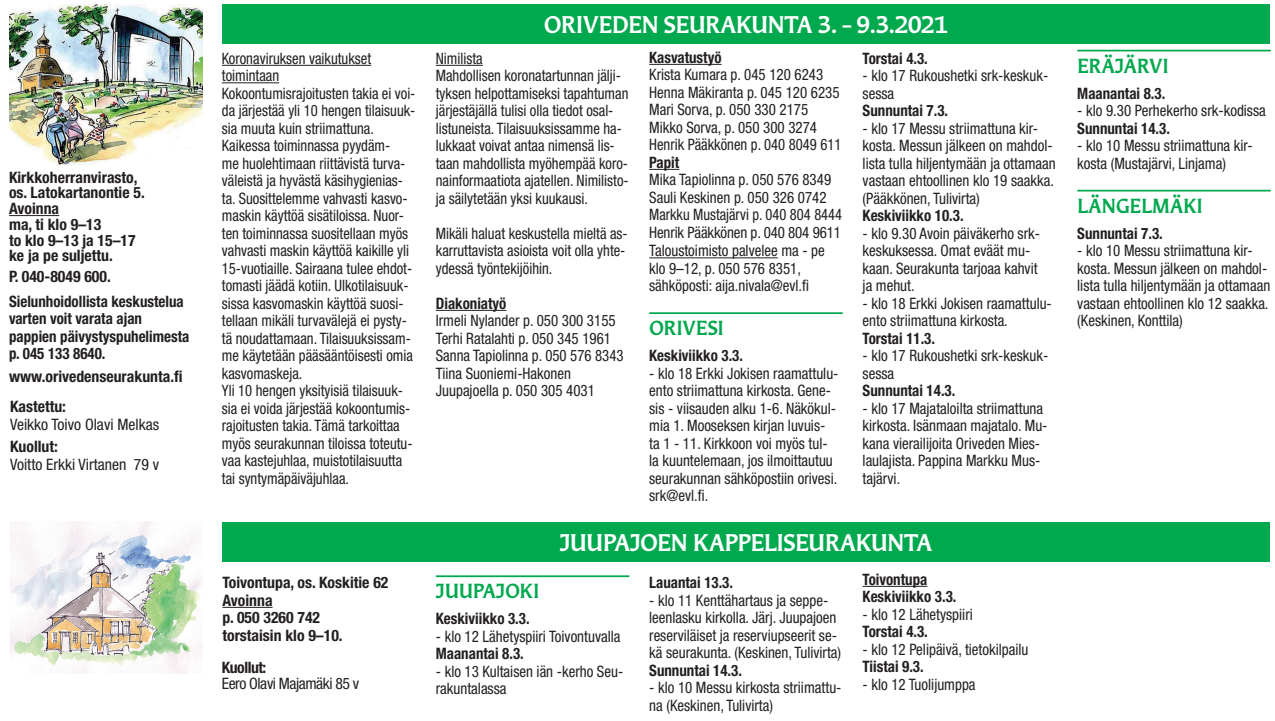
<style>
.page{position:relative;width:1275px;height:721px;background:#fff}
.page>*{position:absolute;margin:0;border:0;box-sizing:border-box;transform-origin:0 0}
.t1{font:700 22.75px "Martti";letter-spacing:-.01em;color:#fff}
.t2{font:700 19.25px "Martti";letter-spacing:.005em;color:#00a84e}
.t3{font:condensed 15.75px/17.5px "Helvetica Neue";color:#231f20;scale:.95 1}
.t4{font:condensed 15.75px/17.5px "Helvetica Neue";color:#231f20;scale:.93 1}
.t5{font:700 condensed 15.75px/17.5px "Helvetica Neue";color:#231f20;scale:.95 1}
.t6{font:700 condensed 15.75px/15.8px "Helvetica Neue";color:#231f20}
.t7{font:condensed 15.75px "Helvetica Neue";color:#231f20}
.t8{font:condensed 15.75px "Helvetica Neue";letter-spacing:-.03em;color:#231f20}
.t9{font:700 condensed 15.75px "Helvetica Neue";letter-spacing:-.03em;color:#231f20}
</style>
<div class="page">
<img style="left:9px;top:4px;width:194px;height:162px">
<hr style="left:9px;top:215px;width:50px;height:1px;background:#231f20">
<div style="left:222px;top:4px;width:1047px;height:40px;background:#00a84e"></div>
<hr style="left:222px;top:65px;width:149px;height:1px;background:#231f20">
<hr style="left:222px;top:82px;width:57px;height:1px;background:#231f20">
<img style="left:10px;top:522px;width:193px;height:151px">
<hr style="left:222px;top:607px;width:50px;height:1px;background:#231f20">
<div style="left:222px;top:522px;width:1047px;height:40px;background:#00a84e"></div>
<hr style="left:436px;top:575px;width:193px;height:2px;background:#00a84e">
<hr style="left:649px;top:312px;width:193px;height:2px;background:#00a84e">
<hr style="left:436px;top:65px;width:47px;height:1px;background:#231f20">
<hr style="left:436px;top:310px;width:70px;height:1px;background:#231f20">
<hr style="left:862px;top:586px;width:65px;height:1px;background:#231f20">
<hr style="left:649px;top:64px;width:72px;height:1px;background:#231f20">
<hr style="left:649px;top:169px;width:30px;height:1px;background:#231f20">
<hr style="left:649px;top:257px;width:128px;height:1px;background:#231f20">
<hr style="left:1077px;top:50px;width:193px;height:1px;background:#00a84e">
<hr style="left:1077px;top:190px;width:193px;height:1px;background:#00a84e">
<p class="t6" style="left:9px;top:169px;width:137px">Kirkkoherranvirasto, os. Latokartanontie 5.<br>Avoinna<br>ma, ti klo 9–13<br>to klo 9–13 ja 15–17 ke ja pe suljettu.</p>
<p class="t6" style="left:9px;top:264px;width:176px;line-height:24.5px">P. 040-8049 600.<br>Sielunhoidollista keskustelua</p>
<p class="t5" style="left:9px;top:310px;width:191px">varten voit varata ajan pappien päivystyspuhelimesta p. 045 133 8640.</p>
<p class="t6" style="left:9px;top:368px;width:175px">www.orivedenseurakunta.fi</p>
<p class="t6" style="left:10px;top:399px;width:57px">Kastettu:</p>
<p class="t7" style="left:10px;top:415px;width:151px">Veikko Toivo Olavi Melkas</p>
<p class="t6" style="left:10px;top:439px;width:49px">Kuollut:</p>
<p class="t7" style="left:10px;top:455px;width:151px">Voitto Erkki Virtanen 79 v</p>
<p class="t4" style="left:222px;top:49px;width:210px">Koronaviruksen vaikutukset toimintaan<br>Kokoontumisrajoitusten takia ei voi&shy;da järjestää yli 10 hengen tilaisuuk&shy;sia muuta kuin striimattuna.<br>Kaikessa toiminnassa pyydäm-<br>me huolehtimaan riittävistä turva&shy;väleistä ja hyvästä käsihygienias&shy;ta. Suosittelemme vahvasti kasvo&shy;maskin käyttöä sisätiloissa. Nuor&shy;ten toiminnassa suositellaan myös vahvasti maskin käyttöä kaikille yli 15-vuotiaille. Sairaana tulee ehdot&shy;tomasti jäädä kotiin. Ulkotilaisuuk&shy;sissa kasvomaskin käyttöä suosi&shy;tellaan mikäli turvavälejä ei pysty&shy;tä noudattamaan. Tilaisuuksissam&shy;me käytetään pääsääntöisesti omia kasvomaskeja.<br>Yli 10 hengen yksityisiä tilaisuuk&shy;sia ei voida järjestää kokoontumis&shy;rajoitusten takia. Tämä tarkoittaa myös seurakunnan tiloissa toteutu&shy;vaa kastejuhlaa, muistotilaisuutta tai syntymäpäiväjuhlaa.</p>
<p class="t6" style="left:222px;top:574px;width:167px;line-height:17.5px">Toivontupa, os. Koskitie 62<br>Avoinna<br>p. 050 3260 742<br>torstaisin klo 9–10.</p>
<p class="t9" style="left:222px;top:658px;width:46px">Kuollut:</p>
<p class="t8" style="left:222px;top:674px;width:139px">Eero Olavi Majamäki 85 v</p>
<h1 class="t1" style="left:544px;top:9px;width:405px">ORIVEDEN SEURAKUNTA 3. – 9.3.2021</h1>
<p class="t4" style="left:436px;top:49px;width:209px">Nimilista<br>Mahdollisen koronatartunnan jälji&shy;tyksen helpottamiseksi tapahtuman järjestäjällä tulisi olla tiedot osal&shy;listuneista. Tilaisuuksissamme ha&shy;lukkaat voivat antaa nimensä lis&shy;taan mahdollista myöhempää koro&shy;nainformaatiota ajatellen. Nimilisto&shy;ja säilytetään yksi kuukausi.</p>
<p class="t4" style="left:436px;top:224px;width:208px">Mikäli haluat keskustella mieltä as&shy;karruttavista asioista voit olla yhte&shy;ydessä työntekijöihin.</p>
<p class="t5" style="left:436px;top:294px;width:76px">Diakoniatyö</p>
<p class="t3" style="left:436px;top:312px;width:199px">Irmeli Nylander p. 050 300 3155<br>Terhi Ratalahti p. 050 345 1961<br>Sanna Tapiolinna p. 050 576 8343<br>Tiina Suoniemi-Hakonen<br>Juupajoella p. 050 305 4031</p>
<p class="t5" style="left:649px;top:48px;width:78px">Kasvatustyö</p>
<p class="t3" style="left:649px;top:66px;width:204px">Krista Kumara p. 045 120 6243<br>Henna Mäkiranta p. 045 120 6235<br>Mari Sorva, p. 050 330 2175<br>Mikko Sorva, p. 050 300 3274<br>Henrik Pääkkönen p. 040 8049 611</p>
<p class="t5" style="left:649px;top:153px;width:33px">Papit</p>
<p class="t3" style="left:649px;top:171px;width:205px">Mika Tapiolinna p. 050 576 8349<br>Sauli Keskinen p. 050 326 0742<br>Markku Mustajärvi p. 040 804 8444<br>Henrik Pääkkönen p. 040 804 9611<br>Taloustoimisto palvelee ma - pe klo 9–12, p. 050 576 8351, sähköposti: aija.nivala@evl.fi</p>
<p class="t2" style="left:649px;top:315px;width:76px">ORIVESI</p>
<p class="t5" style="left:649px;top:347px;width:100px">Keskiviikko 3.3.</p>
<p class="t3" style="left:649px;top:364px;width:201px">- klo 18 Erkki Jokisen raamattulu&shy;ento striimattuna kirkosta. Gene&shy;sis - viisauden alku 1-6. Näkökul&shy;mia 1. Mooseksen kirjan luvuis&shy;ta 1 - 11. Kirkkoon voi myös tul&shy;la kuuntelemaan, jos ilmoittautuu seurakunnan sähköpostiin orivesi. srk@evl.fi.</p>
<p class="t5" style="left:862px;top:49px;width:70px">Torstai 4.3.</p>
<p class="t3" style="left:862px;top:67px;width:197px">- klo 17 Rukoushetki srk-keskuk&shy;sessa</p>
<p class="t5" style="left:862px;top:102px;width:92px">Sunnuntai 7.3.</p>
<p class="t3" style="left:862px;top:119px;width:205px">- klo 17 Messu striimattuna kir&shy;kosta. Messun jälkeen on mahdol&shy;lista tulla hiljentymään ja ottamaan vastaan ehtoollinen klo 19 saakka. (Pääkkönen, Tulivirta)</p>
<p class="t5" style="left:862px;top:207px;width:108px">Keskiviikko 10.3.</p>
<p class="t3" style="left:862px;top:224px;width:188px">- klo 9.30 Avoin päiväkerho srk&shy;keskuksessa. Omat eväät mu&shy;kaan. Seurakunta tarjoaa kahvit ja mehut.</p>
<p class="t3" style="left:862px;top:294px;width:201px">- klo 18 Erkki Jokisen raamattulu&shy;ento striimattuna kirkosta.</p>
<p class="t5" style="left:862px;top:329px;width:78px">Torstai 11.3.</p>
<p class="t3" style="left:862px;top:347px;width:197px">- klo 17 Rukoushetki srk-keskuk&shy;sessa</p>
<p class="t5" style="left:862px;top:382px;width:99px">Sunnuntai 14.3.</p>
<p class="t3" style="left:862px;top:399px;width:196px">- klo 17 Majataloilta striimattuna kirkosta. Isänmaan majatalo. Mu&shy;kana vierailijoita Oriveden Mies&shy;laulajista. Pappina Markku Mus&shy;tajärvi.</p>
<h1 class="t1" style="left:559px;top:527px;width:374px">JUUPAJOEN KAPPELISEURAKUNTA</h1>
<p class="t2" style="left:436px;top:578px;width:105px">JUUPAJOKI</p>
<p class="t5" style="left:436px;top:610px;width:100px">Keskiviikko 3.3.</p>
<p class="t3" style="left:436px;top:627px;width:196px">- klo 12 Lähetyspiiri Toivontuvalla</p>
<p class="t5" style="left:436px;top:645px;width:94px">Maanantai 8.3.</p>
<p class="t3" style="left:436px;top:662px;width:199px">- klo 13 Kultaisen iän -kerho Seu&shy;rakuntalassa</p>
<p class="t5" style="left:649px;top:574px;width:90px">Lauantai 13.3.</p>
<p class="t3" style="left:649px;top:591px;width:203px">- klo 11 Kenttähartaus ja seppe&shy;leenlasku kirkolla. Järj. Juupajoen reserviläiset ja reserviupseerit se&shy;kä seurakunta. (Keskinen, Tulivirta)</p>
<p class="t5" style="left:649px;top:661px;width:99px">Sunnuntai 14.3.</p>
<p class="t3" style="left:649px;top:679px;width:204px">- klo 10 Messu kirkosta striimattu&shy;na (Keskinen, Tulivirta)</p>
<p class="t5" style="left:862px;top:570px;width:100px">Toivontupa<br>Keskiviikko 3.3.</p>
<p class="t3" style="left:862px;top:605px;width:117px">- klo 12 Lähetyspiiri</p>
<p class="t5" style="left:862px;top:623px;width:70px">Torstai 4.3.</p>
<p class="t3" style="left:862px;top:640px;width:176px">- klo 12 Pelipäivä, tietokilpailu</p>
<p class="t5" style="left:862px;top:658px;width:66px">Tiistai 9.3.</p>
<p class="t3" style="left:862px;top:675px;width:120px">- klo 12 Tuolijumppa</p>
<p class="t2" style="left:1077px;top:53px;width:93px">ERÄJÄRVI</p>
<p class="t5" style="left:1077px;top:84px;width:94px">Maanantai 8.3.</p>
<p class="t3" style="left:1077px;top:102px;width:200px">- klo 9.30 Perhekerho srk-kodissa</p>
<p class="t5" style="left:1077px;top:119px;width:99px">Sunnuntai 14.3.</p>
<p class="t3" style="left:1077px;top:137px;width:186px">- klo 10 Messu striimattuna kir&shy;kosta (Mustajärvi, Linjama)</p>
<p class="t2" style="left:1077px;top:193px;width:127px">LÄNGELMÄKI</p>
<p class="t5" style="left:1077px;top:224px;width:92px">Sunnuntai 7.3.</p>
<p class="t3" style="left:1077px;top:242px;width:205px">- klo 10 Messu striimattuna kir&shy;kosta. Messun jälkeen on mahdol&shy;lista tulla hiljentymään ja ottamaan vastaan ehtoollinen klo 12 saakka. (Keskinen, Konttila)</p>
</div>
